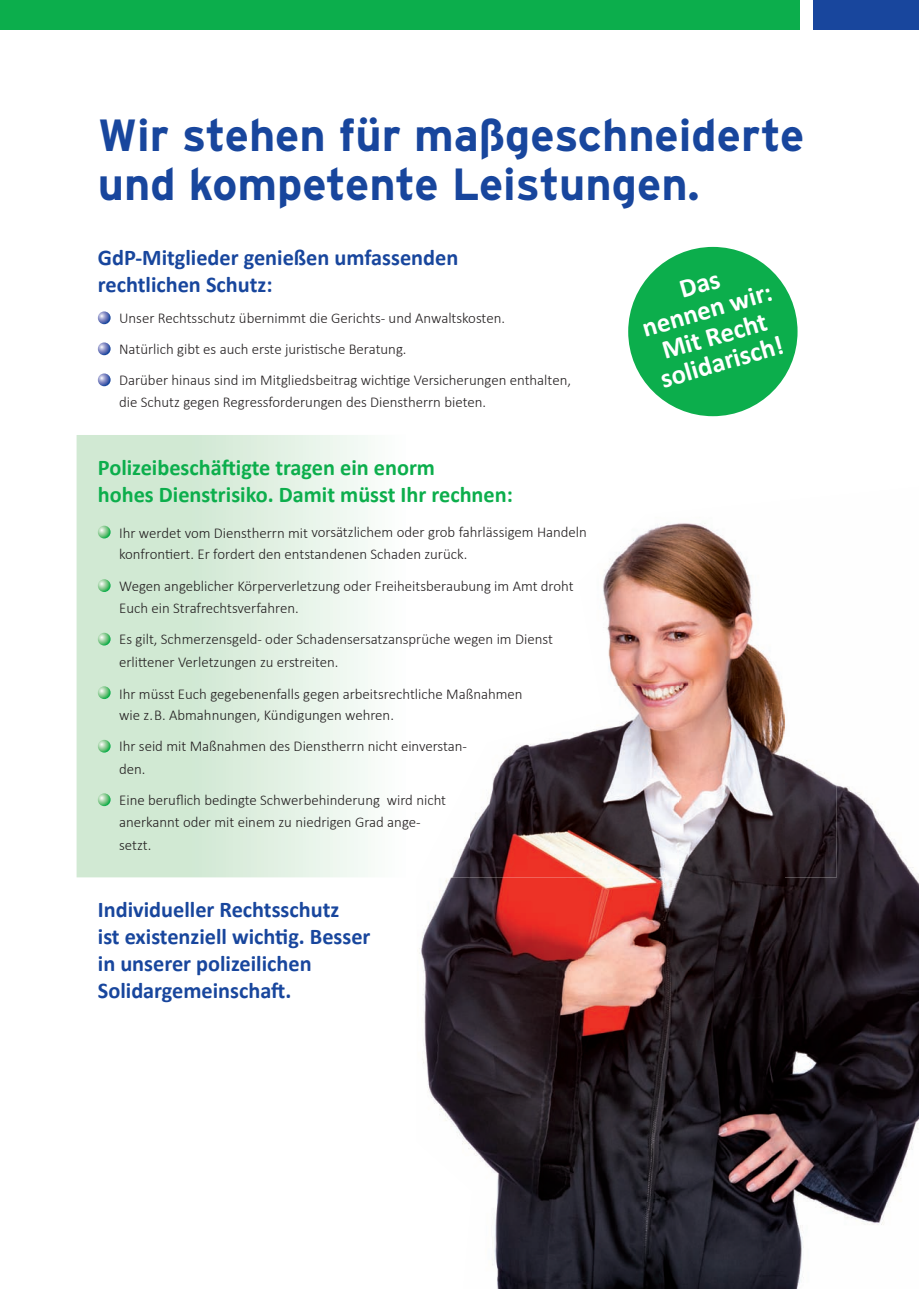
<style>
.page{position:relative;width:919px;height:1289px;background:#fff}
.page>*{position:absolute;margin:0;border:0;box-sizing:border-box;transform-origin:0 0}
.t1{font:700 45px/49.5px "Interstate";color:#18469d}
.t2{font:700 27px/27px "Calibri";color:#fff;text-align:center}
.t3{font:700 22.5px/27px "Calibri";color:#18469d}
.t4{font:700 22.5px/27px "Calibri";color:#0cae4c}
.t5{font:300 15px/22.5px "Calibri";color:#231f20}
</style>
<div class="page">
<img style="left:419px;top:785px;width:499px;height:503px">
<div style="left:0;top:0;width:799px;height:30px;background:#0cae4c"></div>
<div style="left:812px;top:0;width:106px;height:30px;background:#18469d"></div>
<svg style="left:77px;top:435px;width:291px;height:442px;background:#dbeddd"></svg>
<img style="left:603px;top:523px;width:177px;height:163px">
<img style="left:784px;top:711px;width:52px;height:166px">
<img style="left:470px;top:686px;width:314px;height:191px">
<img style="left:419px;top:785px;width:51px;height:92px">
<svg style="left:98px;top:311px;width:13px;height:13px"></svg>
<svg style="left:98px;top:342px;width:13px;height:13px"></svg>
<svg style="left:98px;top:373px;width:13px;height:13px"></svg>
<svg style="left:98px;top:525px;width:13px;height:13px"></svg>
<svg style="left:98px;top:579px;width:13px;height:13px"></svg>
<svg style="left:98px;top:632px;width:13px;height:13px"></svg>
<svg style="left:98px;top:686px;width:13px;height:13px"></svg>
<svg style="left:98px;top:739px;width:13px;height:13px"></svg>
<svg style="left:98px;top:793px;width:13px;height:13px"></svg>
<div style="left:628px;top:247px;width:169px;height:169px;background:#0cae4c;border-radius:50%"></div>
<h1 class="t1" style="left:98px;top:110px;width:708px">Wir stehen für maßgeschneiderte und kompetente Leistungen.</h1>
<h3 class="t3" style="left:98px;top:243px;width:362px">GdP-Mitglieder genießen umfassenden rechtlichen Schutz:</h3>
<p class="t5" style="left:119px;top:302px;width:453px;line-height:31px">Unser Rechtsschutz übernimmt die Gerichts- und Anwaltskosten.<br>Natürlich gibt es auch erste juristische Beratung.<br>Darüber hinaus sind im Mitgliedsbeitrag wichtige Versicherungen enthalten,</p>
<p class="t5" style="left:119px;top:391px;width:368px">die Schutz gegen Regressforderungen des Dienstherrn bieten.</p>
<h2 class="t2" style="left:631px;top:288px;width:135px;rotate:-16deg">Das<br>nennen wir:<br>Mit Recht solidarisch!</h2>
<h3 class="t4" style="left:98px;top:453px;width:416px">Polizeibeschäftigte tragen ein enorm<br>hohes Dienstrisiko. Damit müsst Ihr rechnen:</h3>
<p class="t5" style="left:119px;top:520px;width:469px">Ihr werdet vom Dienstherrn mit vorsätzlichem oder grob fahrlässigem Handeln konfrontiert. Er fordert den entstandenen Schaden zurück.</p>
<p class="t5" style="left:119px;top:574px;width:456px">Wegen angeblicher Körperverletzung oder Freiheitsberaubung im Amt droht<br>Euch ein Strafrechtsverfahren.</p>
<p class="t5" style="left:119px;top:627px;width:435px">Es gilt, Schmerzensgeld- oder Schadensersatzansprüche wegen im Dienst erlittener Verletzungen zu erstreiten.</p>
<p class="t5" style="left:119px;top:683px;width:405px;line-height:21px">Ihr müsst Euch gegebenenfalls gegen arbeitsrechtliche Maßnahmen wie z. B. Abmahnungen, Kündigungen wehren.</p>
<p class="t5" style="left:119px;top:734px;width:349px">Ihr seid mit Maßnahmen des Dienstherrn nicht einverstan&shy;den.</p>
<p class="t5" style="left:119px;top:788px;width:328px">Eine beruflich bedingte Schwerbehinderung wird nicht anerkannt oder mit einem zu niedrigen Grad ange&shy;setzt.</p>
<h3 class="t3" style="left:98px;top:895px;width:274px">Individueller Rechtsschutz<br>ist existenziell wichtig. Besser in unserer polizeilichen<br>Solidargemeinschaft.</h3>
</div>
